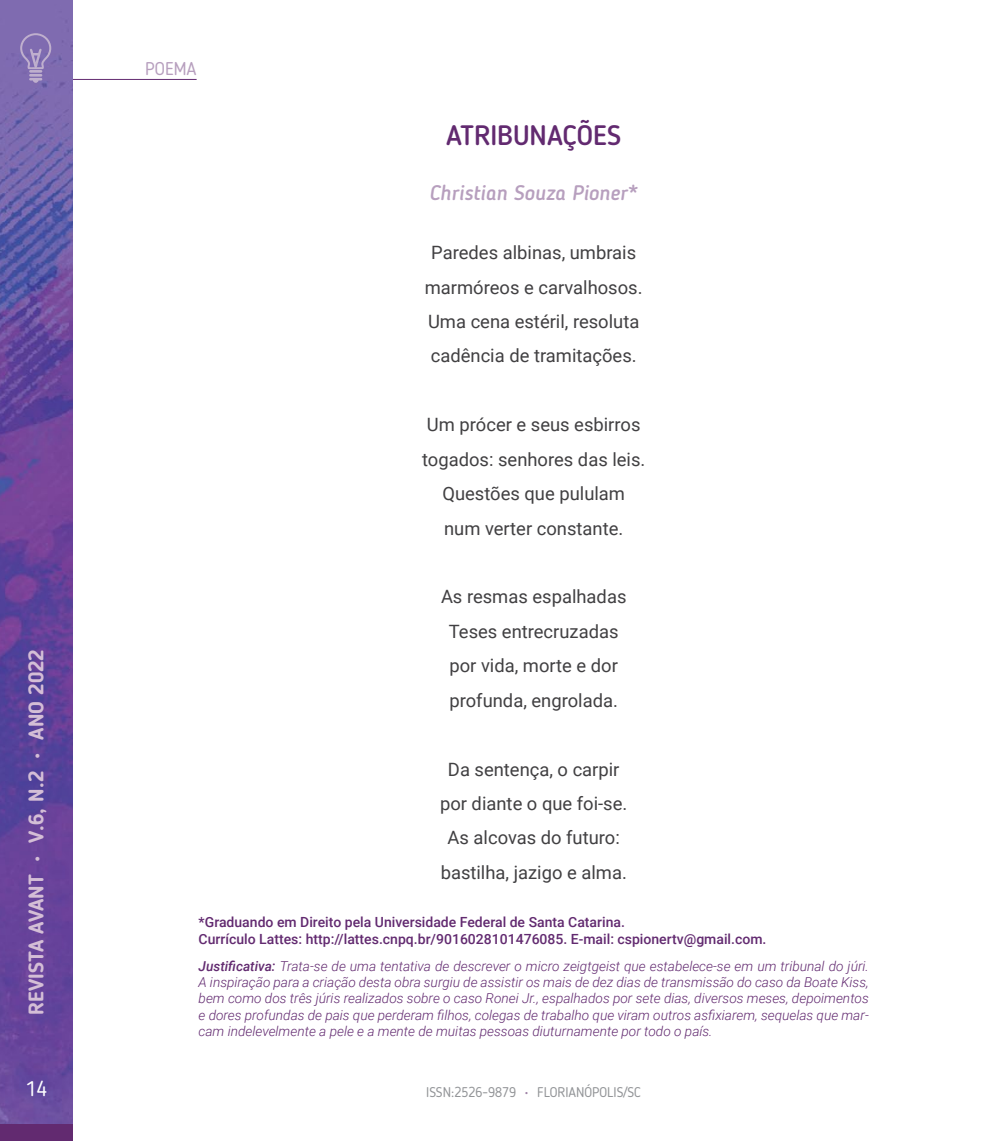
<style>
.page{position:relative;width:993px;height:1141px;background:#fff}
.page>*{position:absolute;margin:0;border:0;box-sizing:border-box;transform-origin:0 0}
.t1{font:500 28px "Blogger Sans";color:#622a70}
.t2{font:700 21px "Blogger Sans";color:#d4bed6}
.t3{font:italic 500 21px "Blogger Sans";color:#b79fbe}
.t4{font:21px "Blogger Sans";color:#fff}
.t5{font:18.38px/34.5px "Roboto";color:#414042;text-align:center}
.t6{font:18.38px "Blogger Sans";color:#b79fbe}
.t7{font:500 14px/16.8px "Roboto";color:#622a70}
.t8{font:14px "Blogger Sans";color:#939598}
.t9{font:italic 300 13.65px/16.4px "Roboto";color:#622a70;text-align:justify}
.s1{font-weight:500}
.s2{color:#9e81a5}
</style>
<div class="page">
<hr style="left:71px;top:79px;width:125px;height:1px;background:#622a70">
<div style="left:0;top:1033px;width:73px;height:108px;background:#622a70"></div>
<img style="left:0;top:0;width:73px;height:1124px">
<svg style="left:20px;top:33px;width:31px;height:50px;background:#8f7cb7"></svg>
<h2 class="t2" style="left:24px;top:1015px;width:367px;rotate:-90deg">REVISTA AVANT • V.6, N.2 • ANO 2022</h2>
<h3 class="t6" style="left:145px;top:58px;width:53px">POEMA</h3>
<h1 class="t1" style="left:446px;top:119px;width:177px">ATRIBUNAÇÕES</h1>
<h2 class="t3" style="left:429px;top:180px;width:210px">Christian Souza Pioner*</h2>
<h3 class="t5" style="left:425px;top:235px;width:219px">Paredes albinas, umbrais marmóreos e carvalhosos.<br>Uma cena estéril, resoluta cadência de tramitações.</h3>
<h3 class="t5" style="left:422px;top:407px;width:225px">Um prócer e seus esbirros togados: senhores das leis.<br>Questões que pululam num verter constante.</h3>
<h3 class="t5" style="left:441px;top:579px;width:187px">As resmas espalhadas<br>Teses entrecruzadas por vida, morte e dor profunda, engrolada.</h3>
<h3 class="t5" style="left:440px;top:751px;width:189px">Da sentença, o carpir por diante o que foi-se.<br>As alcovas do futuro: bastilha, jazigo e alma.</h3>
<p class="t7" style="left:198px;top:913px;width:569px">*Graduando em Direito pela Universidade Federal de Santa Catarina.<br>Currículo Lattes: http://lattes.cnpq.br/9016028101476085. E-mail: cspionertv@gmail.com.</p>
<p class="t9" style="left:198px;top:957px;width:671px"><span class="s1">Justificativa:</span> Trata-se de uma tentativa de descrever o micro zeigtgeist que estabelece-se em um tribunal do júri.<br>A inspiração para a criação desta obra surgiu de assistir os mais de dez dias de transmissão do caso da Boate Kiss, bem como dos três júris realizados sobre o caso Ronei Jr., espalhados por sete dias, diversos meses, depoimentos e dores profundas de pais que perderam filhos, colegas de trabalho que viram outros asfixiarem, sequelas que mar&shy;cam indelevelmente a pele e a mente de muitas pessoas diuturnamente por todo o país.</p>
<h2 class="t4" style="left:26px;top:1076px;width:23px">14</h2>
<p class="t8" style="left:426px;top:1084px;width:216px">ISSN:2526-9879 <span class="s2">•</span> FLORIANÓPOLIS/SC</p>
</div>
